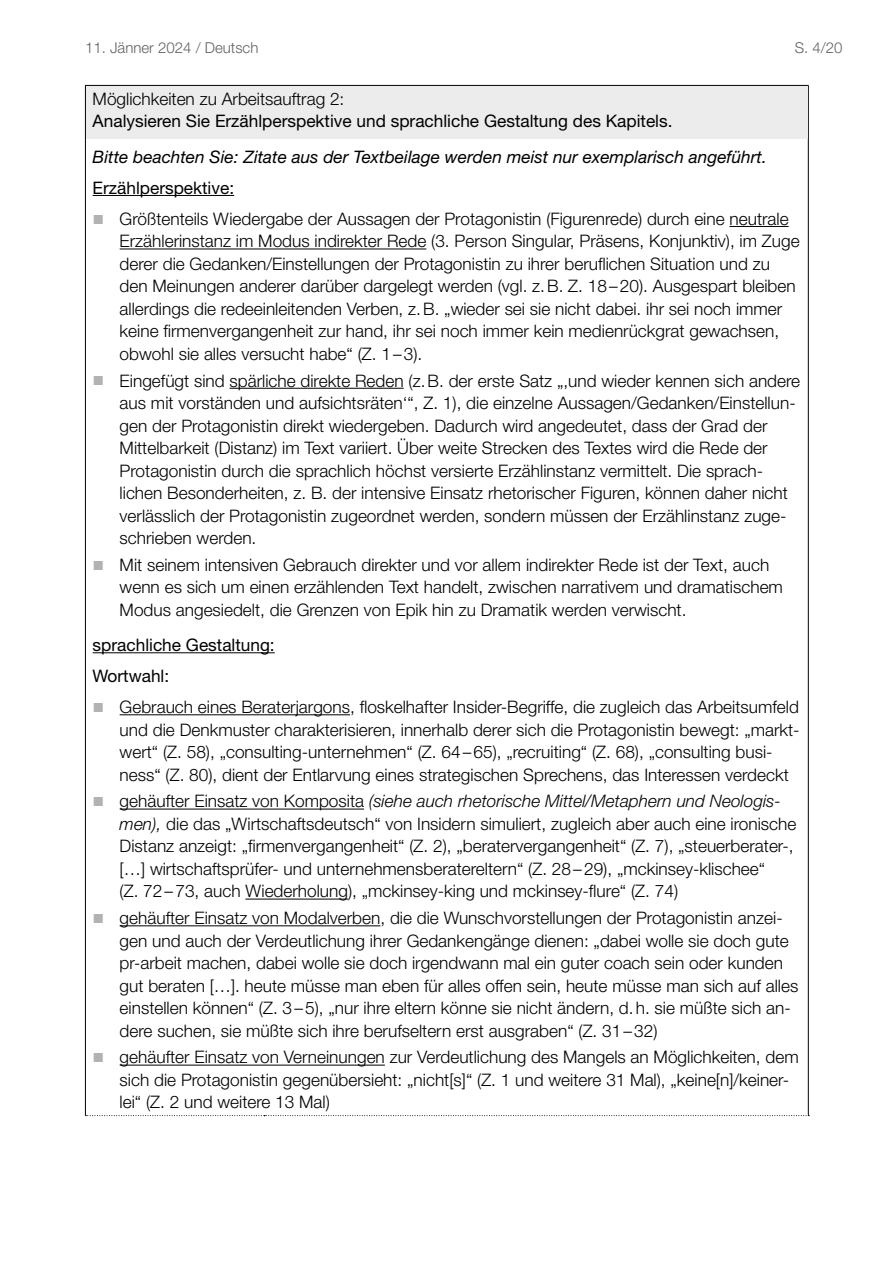
<style>
.page{position:relative;width:893px;height:1263px;background:#fff}
.page>*{position:absolute;margin:0;border:0;box-sizing:border-box;transform-origin:0 0}
.t1{font:300 17.25px/22.5px "Helvetica Neue LT Pro";color:#000}
.t2{font:italic 17.25px "Helvetica Neue LT Pro";color:#000}
.t3{font:17.25px "Helvetica Neue LT Std";color:#000}
.t4{font:17.25px/31px "Helvetica Neue LT Pro";color:#000}
.t5{font:300 17.25px "Helvetica Neue LT Std";color:#000}
.t6{font:300 15px "Helvetica Neue LT Pro";color:#626262}
.s1{font-family:"Arial";font-weight:400;font-size:19.5px;color:#b2b2b2}
.s2{font-style:italic}
.s3{font-family:"Helvetica Neue LT Std"}
</style>
<div class="page">
<hr style="left:85px;top:86px;width:1px;height:1029px;background:#000">
<hr style="left:808px;top:86px;width:1px;height:1029px;background:#000">
<hr style="left:85px;top:85px;width:179px;height:1px;background:#000">
<hr style="left:264px;top:85px;width:545px;height:1px;background:#000">
<svg style="left:85px;top:1115px;width:724px;height:1px"></svg>
<div style="left:86px;top:86px;width:721px;height:53px;background:#ececec"></div>
<hr style="left:93px;top:195px;width:141px;height:1px;background:#000">
<hr style="left:729px;top:226px;width:60px;height:1px;background:#000">
<hr style="left:120px;top:249px;width:306px;height:1px;background:#000">
<hr style="left:230px;top:388px;width:174px;height:1px;background:#000">
<hr style="left:93px;top:652px;width:182px;height:1px;background:#000">
<hr style="left:120px;top:714px;width:230px;height:1px;background:#000">
<hr style="left:120px;top:809px;width:244px;height:1px;background:#000">
<hr style="left:245px;top:899px;width:103px;height:1px;background:#000">
<hr style="left:120px;top:925px;width:260px;height:1px;background:#000">
<hr style="left:120px;top:1065px;width:265px;height:1px;background:#000">
<p class="t6" style="left:85px;top:39px;width:175px">11. Jänner 2024 / Deutsch</p>
<p class="t6" style="left:795px;top:39px;width:49px">S. 4/20</p>
<p class="t5" style="left:93px;top:88px;width:253px">Möglichkeiten zu Arbeitsauftrag 2:</p>
<p class="t3" style="left:93px;top:111px;width:581px">Analysieren Sie Erzählperspektive und sprachliche Gestaltung des Kapitels.</p>
<p class="t2" style="left:93px;top:146px;width:676px">Bitte beachten Sie: Zitate aus der Textbeilage werden meist nur exemplarisch angeführt.</p>
<p class="t4" style="left:93px;top:172px;width:143px">Erzählperspektive:</p>
<p class="t1" style="left:120px;top:207px;width:681px;text-indent:-27px"><span class="s1">■</span> Größtenteils Wiedergabe der Aussagen der Protagonistin (Figurenrede) durch eine neutrale Erzählerinstanz im Modus indirekter Rede (3. Person Singular, Präsens, Konjunktiv), im Zuge derer die Gedanken/Einstellungen der Protagonistin zu ihrer beruflichen Situation und zu den Meinungen anderer darüber dargelegt werden (vgl. z.B. Z. 18–20). Ausgespart bleiben allerdings die redeeinleitenden Verben, z.B. „wieder sei sie nicht dabei. ihr sei noch immer keine firmenvergangenheit zur hand, ihr sei noch immer kein medienrückgrat gewachsen, obwohl sie alles versucht habe“ (Z. 1–3).</p>
<p class="t1" style="left:120px;top:369px;width:682px;text-indent:-27px"><span class="s1">■</span> Eingefügt sind spärliche direkte Reden (z.B. der erste Satz „,und wieder kennen sich andere aus mit vorständen und aufsichtsräten‘“, Z. 1), die einzelne Aussagen/Gedanken/Einstellun&shy;gen der Protagonistin direkt wiedergeben. Dadurch wird angedeutet, dass der Grad der Mittelbarkeit (Distanz) im Text variiert. Über weite Strecken des Textes wird die Rede der Protagonistin durch die sprachlich höchst versierte Erzählinstanz vermittelt. Die sprach&shy;lichen Besonderheiten, z. B. der intensive Einsatz rhetorischer Figuren, können daher nicht verlässlich der Protagonistin zugeordnet werden, sondern müssen der Erzählinstanz zuge&shy;schrieben werden.</p>
<p class="t1" style="left:120px;top:553px;width:665px;text-indent:-27px"><span class="s1">■</span> Mit seinem intensiven Gebrauch direkter und vor allem indirekter Rede ist der Text, auch wenn es sich um einen erzählenden Text handelt, zwischen narrativem und dramatischem<br>Modus angesiedelt, die Grenzen von Epik hin zu Dramatik werden verwischt.</p>
<p class="t4" style="left:93px;top:629px;width:184px">sprachliche Gestaltung:<br>Wortwahl:</p>
<p class="t1" style="left:120px;top:695px;width:681px;text-indent:-27px"><span class="s1">■</span> Gebrauch eines Beraterjargons, floskelhafter Insider-Begriffe, die zugleich das Arbeitsumfeld und die Denkmuster charakterisieren, innerhalb derer sich die Protagonistin bewegt: „markt&shy;wert“ (Z. 58), „consulting-unternehmen“ (Z. 64–65), „recruiting“ (Z. 68), „consulting busi&shy;ness“ (Z. 80), dient der Entlarvung eines strategischen Sprechens, das Interessen verdeckt</p>
<p class="t1" style="left:120px;top:789px;width:678px;text-indent:-27px"><span class="s1">■</span> gehäufter Einsatz von Komposita <span class="s2">(siehe auch rhetorische Mittel/Metaphern und Neologis&shy;men),</span> die das „Wirtschaftsdeutsch“ von Insidern simuliert, zugleich aber auch eine ironische Distanz anzeigt: „firmenvergangenheit“ (Z. 2), „beratervergangenheit“ (Z. 7), „steuerberater-, <span class="s3">[…]</span> wirtschaftsprüfer- und unternehmensberatereltern“ (Z. 28–29), „mckinsey-klischee“<br>(Z. 72–73, auch Wiederholung), „mckinsey-king und mckinsey-flure“ (Z. 74)</p>
<p class="t1" style="left:120px;top:906px;width:680px;text-indent:-27px"><span class="s1">■</span> gehäufter Einsatz von Modalverben, die die Wunschvorstellungen der Protagonistin anzei&shy;gen und auch der Verdeutlichung ihrer Gedankengänge dienen: „dabei wolle sie doch gute pr-arbeit machen, dabei wolle sie doch irgendwann mal ein guter coach sein oder kunden gut beraten <span class="s3">[…].</span> heute müsse man eben für alles offen sein, heute müsse man sich auf alles einstellen können“ (Z. 3–5), „nur ihre eltern könne sie nicht ändern, d.h. sie müßte sich an&shy;dere suchen, sie müßte sich ihre berufseltern erst ausgraben“ (Z. 31–32)</p>
<p class="t1" style="left:120px;top:1046px;width:681px;text-indent:-27px"><span class="s1">■</span> gehäufter Einsatz von Verneinungen zur Verdeutlichung des Mangels an Möglichkeiten, dem sich die Protagonistin gegenübersieht: „nicht[s]“ (Z. 1 und weitere 31 Mal), „keine[n]/keiner&shy;lei“ (Z. 2 und weitere 13 Mal)</p>
</div>
